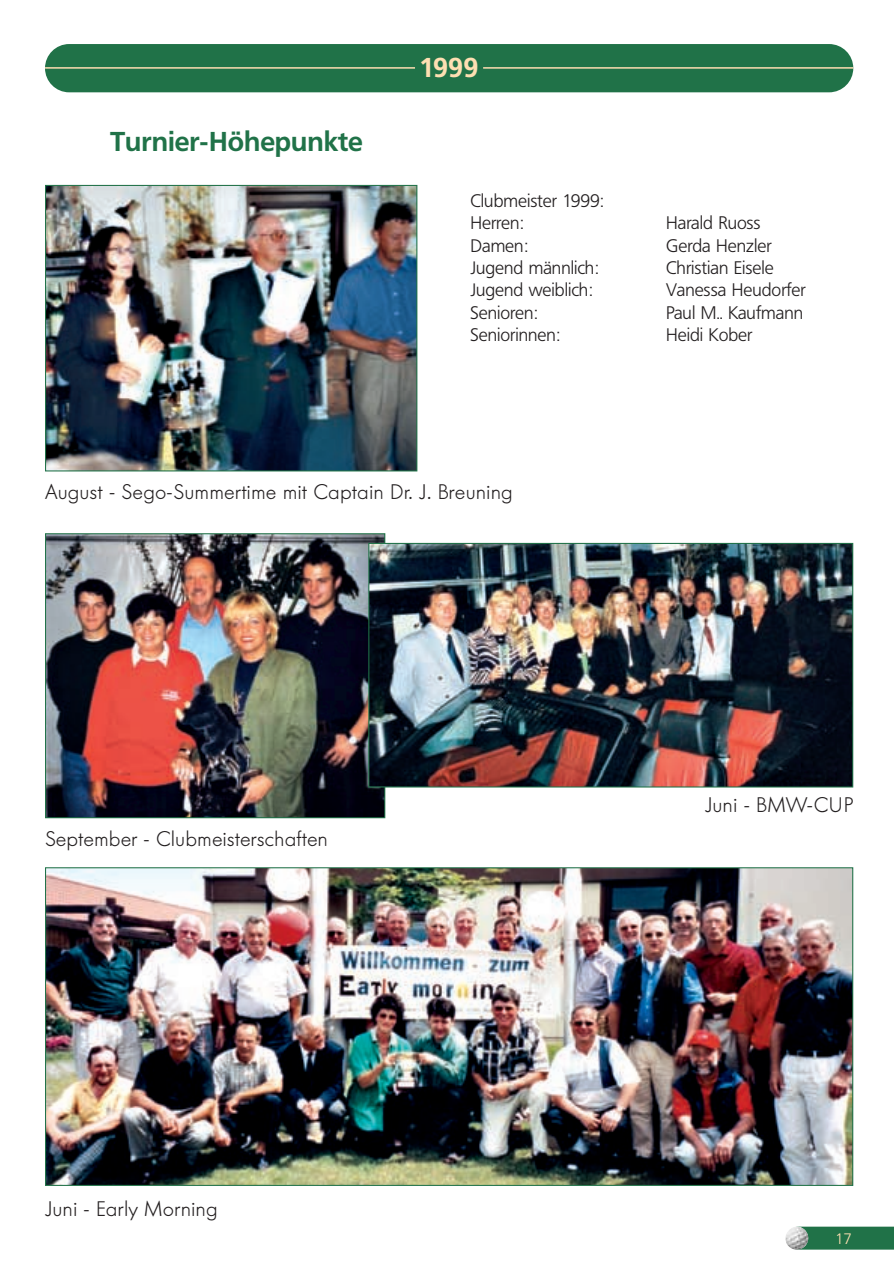
<style>
.page{position:relative;width:894px;height:1265px;background:#fff}
.page>*{position:absolute;margin:0;border:0;box-sizing:border-box;transform-origin:0 0}
.t1{font:700 27px "Frutiger BQ";color:#207248}
.t2{font:700 27px "Frutiger BQ";color:#fedfb2}
.t3{font:300 21px "Futura BQ";color:#231f20}
.t4{font:300 18px/22.4px "Frutiger BQ";color:#231f20}
.t5{font:300 15px "Frutiger BQ";color:#fedfb2}
</style>
<div class="page">
<img style="left:45px;top:44px;width:849px;height:1206px">
<h1 class="t1" style="left:110px;top:130px;width:254px">Turnier-Höhepunkte</h1>
<h1 class="t2" style="left:419px;top:57px;width:61px">1999</h1>
<p class="t4" style="left:470px;top:192px;width:135px">Clubmeister 1999:<br>Herren:</p>
<p class="t4" style="left:666px;top:214px;width:96px">Harald Ruoss</p>
<p class="t4" style="left:470px;top:236px;width:59px">Damen:</p>
<p class="t4" style="left:666px;top:236px;width:107px">Gerda Henzler</p>
<p class="t4" style="left:470px;top:259px;width:129px">Jugend männlich:</p>
<p class="t4" style="left:666px;top:259px;width:109px">Christian Eisele</p>
<p class="t4" style="left:470px;top:281px;width:123px">Jugend weiblich:</p>
<p class="t4" style="left:666px;top:281px;width:141px">Vanessa Heudorfer</p>
<p class="t4" style="left:470px;top:303px;width:69px">Senioren:</p>
<p class="t4" style="left:666px;top:303px;width:139px">Paul M.. Kaufmann</p>
<p class="t4" style="left:470px;top:325px;width:91px">Seniorinnen:</p>
<p class="t4" style="left:666px;top:325px;width:88px">Heidi Kober</p>
<p class="t3" style="left:45px;top:483px;width:469px">August - Sego-Summertime mit Captain Dr. J. Breuning</p>
<p class="t3" style="left:45px;top:830px;width:284px">September - Clubmeisterschaften</p>
<p class="t3" style="left:45px;top:1199px;width:174px">Juni - Early Morning</p>
<p class="t3" style="left:705px;top:796px;width:150px">Juni - BMW-CUP</p>
<p class="t5" style="left:835px;top:1233px;width:18px">17</p>
</div>
